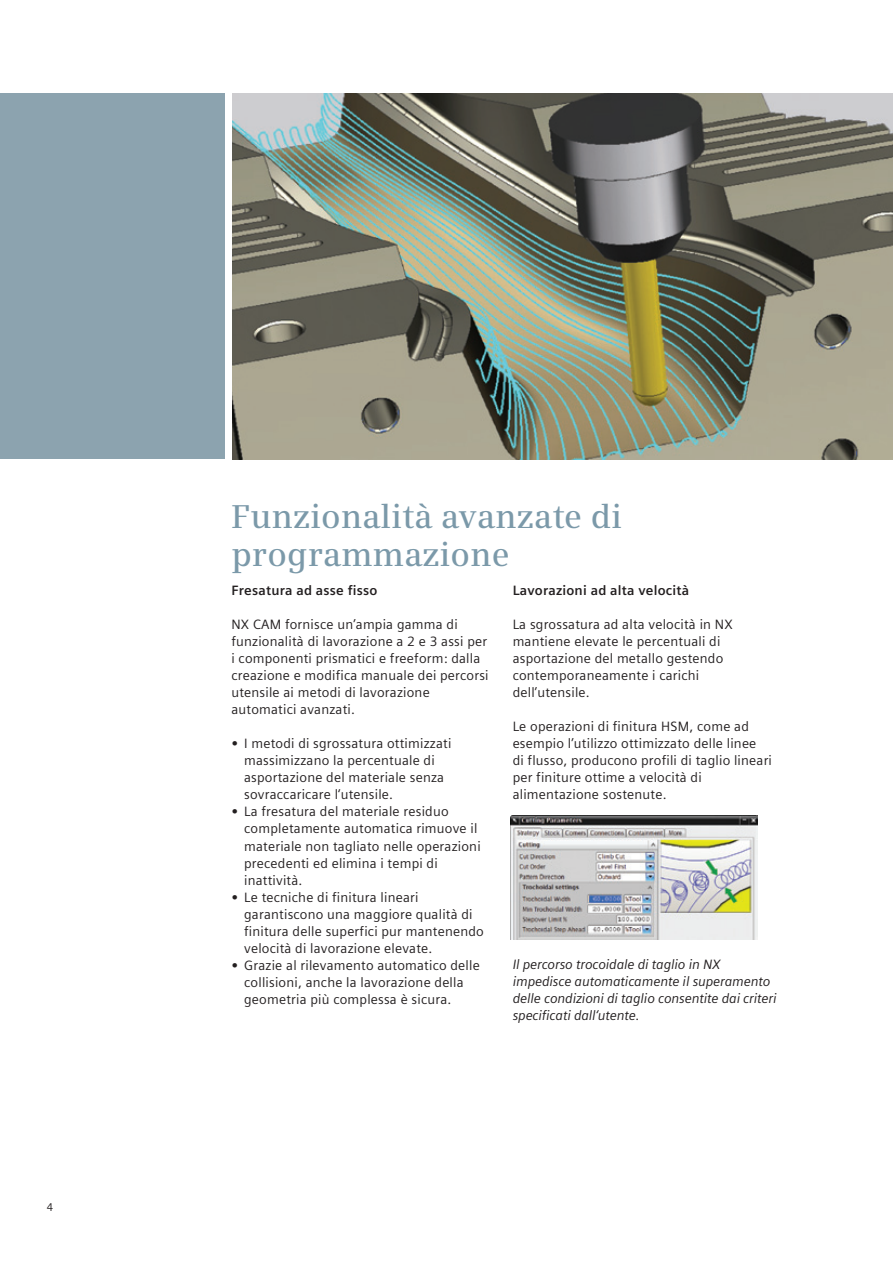
<style>
.page{position:relative;width:893px;height:1263px;background:#fff}
.page>*{position:absolute;margin:0;border:0;box-sizing:border-box;transform-origin:0 0}
._01__Headline__22pt{font:600 33px/38.2px "Siemens Serif";letter-spacing:.005em;color:#7b99a9}
._02__Subhead___9pt_0{font:13.5px/17px "Siemens Sans Global";letter-spacing:.015em;color:#231f20}
._03__Copy_Roman_9pt{font:13.5px/17px "Siemens Sans Global";letter-spacing:.015em;color:#231f20}
._02__Subhead___9pt_0-2{font:italic 13.5px/17px "Siemens Sans Global";letter-spacing:-.01em;color:#231f20}
._02__Subhead___9pt_0-3{font:700 13.5px "Siemens Sans Global";letter-spacing:.015em;color:#231f20}
.t1{font:11.25px "Siemens Sans Global";color:#231f20}
.s1{font-weight:700}
</style>
<div class="page">
<img style="left:233px;top:94px;width:660px;height:366px">
<div style="left:0;top:94px;width:224px;height:365px;background:#8ca3af"></div>
<img style="left:510px;top:816px;width:247px;height:124px">
<p class="t1" style="left:47px;top:1199px;width:8px">4</p>
<p class="_01__Headline__22pt" style="left:231px;top:497px;width:392px">Funzionalità avanzate di programmazione</p>
<p class="_02__Subhead___9pt_0-3" style="left:231px;top:580px;width:148px">Fresatura ad asse fisso</p>
<p class="_02__Subhead___9pt_0" style="left:231px;top:616px;width:259px">NX CAM fornisce un’ampia gamma di funzionalità di lavorazione a 2 e 3 assi per i componenti prismatici e freeform: dalla creazione e modifica manuale dei percorsi utensile ai metodi di lavorazione automatici avanzati.</p>
<p class="_03__Copy_Roman_9pt" style="left:244px;top:735px;width:209px;text-indent:-13px"><span class="s1">•</span> I metodi di sgrossatura ottimizzati massimizzano la percentuale di asportazione del materiale senza sovraccaricare l‘utensile.</p>
<p class="_03__Copy_Roman_9pt" style="left:244px;top:803px;width:238px;text-indent:-13px"><span class="s1">•</span> La fresatura del materiale residuo completamente automatica rimuove il materiale non tagliato nelle operazioni precedenti ed elimina i tempi di inattività.</p>
<p class="_03__Copy_Roman_9pt" style="left:244px;top:888px;width:241px;text-indent:-13px"><span class="s1">•</span> Le tecniche di finitura lineari garantiscono una maggiore qualità di finitura delle superfici pur mantenendo velocità di lavorazione elevate.</p>
<p class="_03__Copy_Roman_9pt" style="left:244px;top:956px;width:237px;text-indent:-13px"><span class="s1">•</span> Grazie al rilevamento automatico delle collisioni, anche la lavorazione della geometria più complessa è sicura.</p>
<p class="_02__Subhead___9pt_0-3" style="left:513px;top:580px;width:178px">Lavorazioni ad alta velocità</p>
<p class="_02__Subhead___9pt_0" style="left:513px;top:616px;width:221px">La sgrossatura ad alta velocità in NX mantiene elevate le percentuali di asportazione del metallo gestendo contemporaneamente i carichi dell’utensile.</p>
<p class="_02__Subhead___9pt_0" style="left:513px;top:718px;width:261px">Le operazioni di finitura HSM, come ad esempio l’utilizzo ottimizzato delle linee<br>di flusso, producono profili di taglio lineari per finiture ottime a velocità di alimentazione sostenute.</p>
<p class="_02__Subhead___9pt_0-2" style="left:513px;top:956px;width:266px">Il percorso trocoidale di taglio in NX impedisce automaticamente il superamento delle condizioni di taglio consentite dai criteri specificati dall‘utente.</p>
</div>
